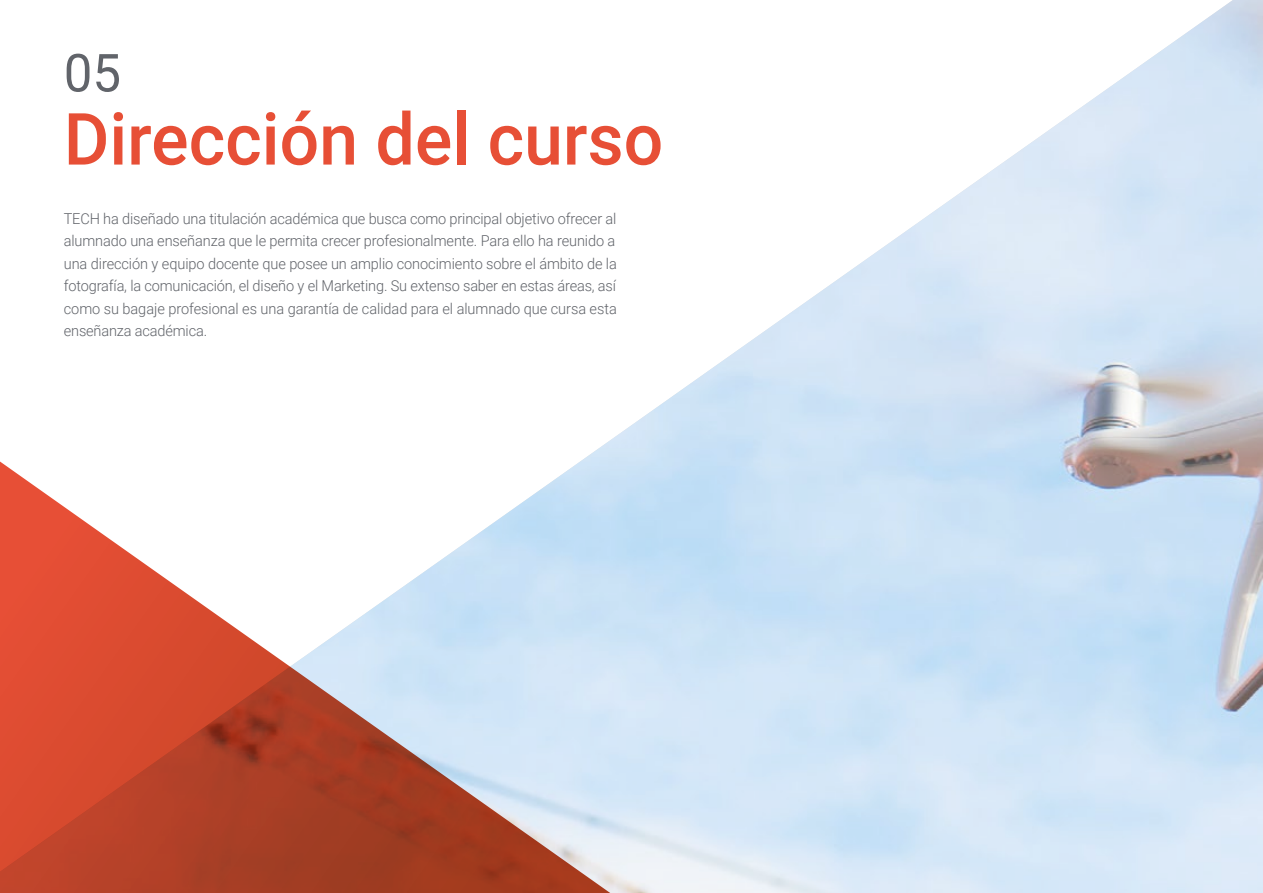
<style>
.page{position:relative;width:1263px;height:893px;background:#fff}
.page>*{position:absolute;margin:0;border:0;box-sizing:border-box;transform-origin:0 0}
.t1{font:500 72px "Roboto";color:#e74f36}
.t2{font:52.5px "Roboto";color:#61646a}
.t3{font:300 15px/22.5px "Roboto";letter-spacing:-.005em;color:#61646a;text-align:justify}
</style>
<div class="page">
<img style="left:602px;top:0;width:661px;height:893px">
<svg style="left:0;top:446px;width:640px;height:447px"></svg>
<h2 class="t2" style="left:64px;top:36px;width:59px">05</h2>
<h1 class="t1" style="left:64px;top:89px;width:601px">Dirección del curso</h1>
<p class="t3" style="left:64px;top:207px;width:555px">TECH ha diseñado una titulación académica que busca como principal objetivo ofrecer al alumnado una enseñanza que le permita crecer profesionalmente. Para ello ha reunido a una dirección y equipo docente que posee un amplio conocimiento sobre el ámbito de la fotografía, la comunicación, el diseño y el Marketing. Su extenso saber en estas áreas, así como su bagaje profesional es una garantía de calidad para el alumnado que cursa esta enseñanza académica.</p>
</div>
